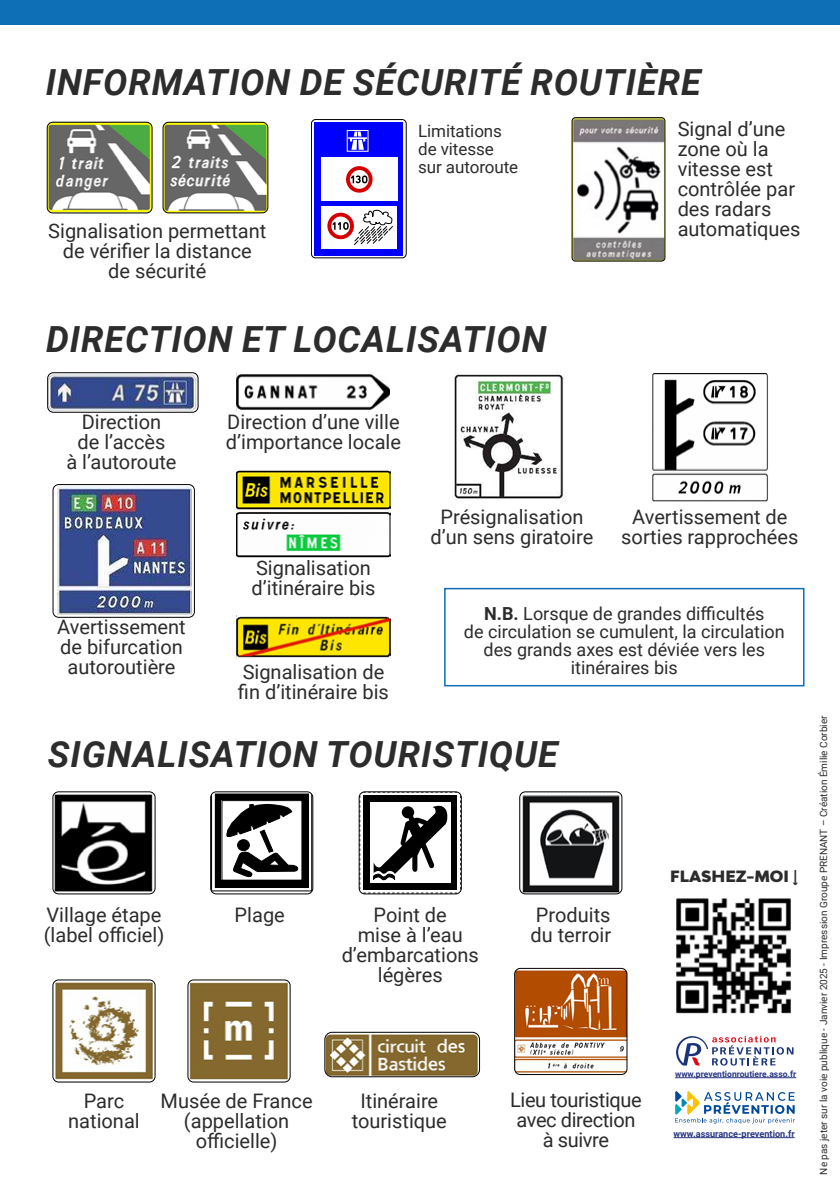
<style>
.page{position:relative;width:840px;height:1191px;background:#fff}
.page>*{position:absolute;margin:0;border:0;box-sizing:border-box;transform-origin:0 0}
.t1{font:italic 700 36px "Roboto";letter-spacing:.025em;color:#2b2c2b}
.t2{font:20px/20px "Roboto";color:#2b2c2b;text-align:center}
.t3{font:20px/20px "Roboto";letter-spacing:-.02em;color:#2b2c2b;text-align:center}
.t4{font:18px/18px "Roboto";color:#2b2c2b;text-align:center}
.t5{font:17px/18px "Roboto";letter-spacing:-.005em;color:#2b2c2b}
.t6{font:900 15.4px "Bw Modelica";color:#2b2c2b}
.t7{font:10px "Roboto";color:#2b2c2b}
.t8{font:700 9.2px "Roboto";color:#283583}
.t9{font:700 8.6px "Roboto";color:#283583}
.s1{font-weight:700}
.s2{font-family:"Roboto";font-weight:700}
</style>
<div class="page">
<div style="left:0;top:0;width:839px;height:24px;background:#0e6eb6"></div>
<img style="left:48px;top:373px;width:150px;height:39px">
<div style="left:47px;top:372px;width:151px;height:40px;border:1px solid #000;border-radius:6px"></div>
<img style="left:57px;top:486px;width:134px;height:129px">
<div style="left:53px;top:484px;width:141px;height:133px;border:1px solid #000;border-radius:6px"></div>
<img style="left:236px;top:372px;width:153px;height:38px">
<img style="left:236px;top:470px;width:154px;height:88px">
<img style="left:454px;top:372px;width:110px;height:129px">
<img style="left:652px;top:374px;width:116px;height:128px">
<img style="left:236px;top:615px;width:154px;height:42px">
<svg style="left:311px;top:119px;width:95px;height:139px"></svg>
<img style="left:326px;top:1032px;width:153px;height:44px">
<div style="left:324px;top:1032px;width:155px;height:45px;border:1px solid #000;border-radius:7px"></div>
<img style="left:514px;top:968px;width:112px;height:106px">
<div style="left:514px;top:968px;width:113px;height:106px;border:1px solid #000;border-radius:6px"></div>
<img style="left:53px;top:792px;width:102px;height:101px">
<div style="left:53px;top:791px;width:102px;height:103px;border:1px solid #000;border-radius:6px"></div>
<img style="left:520px;top:792px;width:101px;height:101px">
<div style="left:519px;top:791px;width:102px;height:103px;border:1px solid #000;border-radius:6px"></div>
<svg style="left:359px;top:792px;width:102px;height:101px"></svg>
<div style="left:401px;top:806px;width:13px;height:12px;background:#010101;border-radius:50%"></div>
<div style="left:359px;top:791px;width:102px;height:103px;border:1px solid #000;border-radius:6px"></div>
<svg style="left:212px;top:793px;width:99px;height:98px"></svg>
<div style="left:210px;top:791px;width:103px;height:103px;border:1px solid #000;border-radius:6px"></div>
<img style="left:188px;top:980px;width:102px;height:99px">
<div style="left:188px;top:979px;width:102px;height:103px;border:1px solid #000;border-radius:6px"></div>
<img style="left:53px;top:980px;width:102px;height:101px">
<div style="left:53px;top:979px;width:102px;height:103px;border:1px solid #000;border-radius:6px"></div>
<img style="left:47px;top:122px;width:105px;height:91px">
<div style="left:47px;top:122px;width:105px;height:91px;border:1px solid #000;border-radius:6px"></div>
<img style="left:163px;top:122px;width:105px;height:91px">
<div style="left:163px;top:122px;width:105px;height:91px;border:1px solid #000;border-radius:6px"></div>
<img style="left:572px;top:118px;width:92px;height:143px">
<div style="left:571px;top:117px;width:93px;height:144px;border:1px solid #000;border-radius:3px"></div>
<div style="left:444px;top:588px;width:360px;height:98px;border:2px solid #0e6eb6"></div>
<img style="left:676px;top:898px;width:115px;height:116px">
<svg style="left:675px;top:1091px;width:119px;height:32px"></svg>
<hr style="left:673px;top:1137px;width:121px;height:1px;background:#283583">
<hr style="left:674px;top:1077px;width:121px;height:1px;background:#283583">
<svg style="left:676px;top:1035px;width:118px;height:31px"></svg>
<h1 class="t1" style="left:46px;top:57px;width:656px">INFORMATION DE SÉCURITÉ ROUTIÈRE</h1>
<p class="t2" style="left:48px;top:220px;width:219px">Signalisation permettant de vérifier la distance<br>de sécurité</p>
<p class="t5" style="left:418px;top:121px;width:101px">Limitations de vitesse sur autoroute</p>
<h1 class="t1" style="left:46px;top:314px;width:501px">DIRECTION ET LOCALISATION</h1>
<p class="t2" style="left:677px;top:119px;width:124px;text-align:left">Signal d’une zone où la vitesse est contrôlée par des radars automatiques</p>
<p class="t2" style="left:66px;top:411px;width:111px">Direction<br>de l’accès<br>à l’autoroute</p>
<p class="t2" style="left:226px;top:411px;width:177px;text-align:left">Direction d’une ville d’importance locale</p>
<p class="t2" style="left:57px;top:616px;width:130px">Avertissement de bifurcation autoroutière</p>
<p class="t2" style="left:251px;top:557px;width:125px;text-align:left">Signalisation d’itinéraire bis</p>
<p class="t2" style="left:238px;top:661px;width:152px;text-align:left">Signalisation de fin d’itinéraire bis</p>
<p class="t2" style="left:430px;top:506px;width:164px">Présignalisation d’un sens giratoire</p>
<p class="t2" style="left:621px;top:506px;width:178px">Avertissement de sorties rapprochées</p>
<p class="t4" style="left:463px;top:603px;width:322px"><span class="s1">N.B.</span> Lorsque de grandes difficultés<br>de circulation se cumulent, la circulation des grands axes est déviée vers les itinéraires bis</p>
<h1 class="t1" style="left:48px;top:728px;width:511px">SIGNALISATION TOURISTIQUE</h1>
<p class="t2" style="left:44px;top:904px;width:122px;text-align:left">Village étape (label officiel)</p>
<p class="t2" style="left:530px;top:904px;width:82px;text-align:left">Produits du terroir</p>
<p class="t2" style="left:234px;top:904px;width:52px">Plage</p>
<p class="t2" style="left:341px;top:904px;width:139px">Point de<br>mise à l’eau d’embarcations légères</p>
<p class="t6" style="left:670px;top:866px;width:129px">FLASHEZ-MOI <span class="s2">↓</span></p>
<p class="t2" style="left:68px;top:1090px;width:73px">Parc national</p>
<p class="t2" style="left:160px;top:1090px;width:153px">Musée de France (appellation officielle)</p>
<p class="t2" style="left:351px;top:1090px;width:97px">Itinéraire touristique</p>
<p class="t3" style="left:510px;top:1088px;width:133px">Lieu touristique avec direction à suivre</p>
<p class="t9" style="left:674px;top:1068px;width:123px">www.preventionroutiere.asso.fr</p>
<p class="t8" style="left:673px;top:1127px;width:122px">www.assurance-prevention.fr</p>
<p class="t7" style="left:816px;top:1174px;width:460px;rotate:-90deg">Ne pas jeter sur la voie publique - Janvier 2025 - Impression Groupe PRENANT – Création Émilie Corbier</p>
</div>
